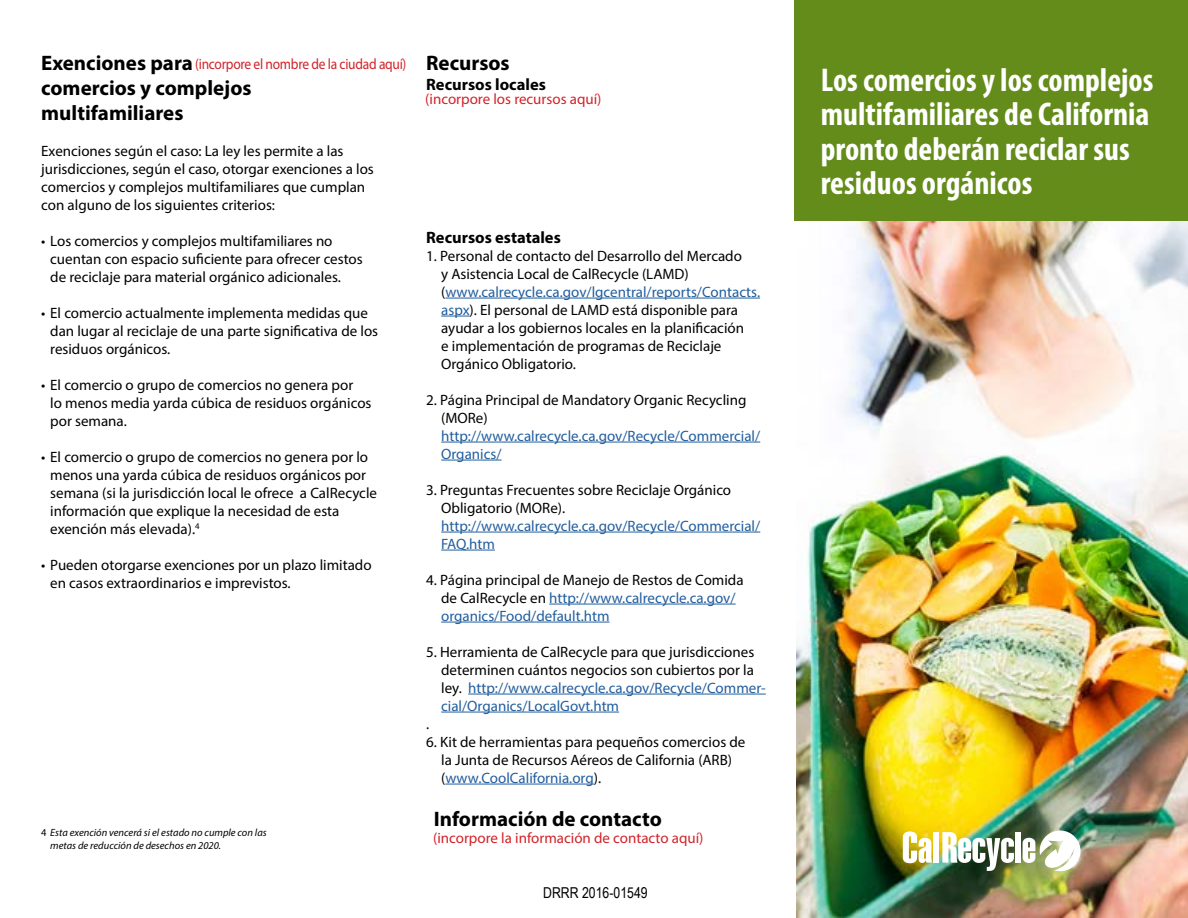
<style>
.page{position:relative;width:1188px;height:918px;background:#fff}
.page>*{position:absolute;margin:0;border:0;box-sizing:border-box;transform-origin:0 0}
.t1{font:700 condensed 33px/34.5px "Myriad Pro";color:#fff}
.t2{font:700 21px/25.2px "Myriad Pro";color:#000}
.t3{font:700 16.5px "Myriad Pro";color:#000}
.t4{font:15px/18px "Myriad Pro";color:#000}
.t5{font:15px/18px "Myriad Pro";color:#215e9e}
.t6{font:15px "Myriad Pro";color:#d2232a}
.t7{font:15px "Myriad Pro";letter-spacing:-.02em;color:#d2232a;scale:.9 1}
.t8{font:15px "Arial Narrow";color:#000}
.t9{font:italic 10.5px/12.6px "Myriad Pro";color:#000}
.s1{font-weight:700;font-size:21px;color:#000}
.s2{font-style:normal}
.s3{color:#215e9e}
.s4{color:#000}
</style>
<div class="page">
<hr style="left:445px;top:298px;width:315px;height:1px;background:#215e9e">
<svg style="left:441px;top:316px;width:29px;height:1px"></svg>
<hr style="left:441px;top:442px;width:319px;height:1px;background:#215e9e">
<hr style="left:441px;top:460px;width:61px;height:1px;background:#215e9e">
<hr style="left:441px;top:532px;width:319px;height:1px;background:#215e9e">
<hr style="left:441px;top:550px;width:54px;height:1px;background:#215e9e">
<hr style="left:549px;top:604px;width:187px;height:1px;background:#215e9e">
<hr style="left:441px;top:622px;width:169px;height:1px;background:#215e9e">
<hr style="left:468px;top:694px;width:298px;height:1px;background:#215e9e">
<hr style="left:441px;top:712px;width:178px;height:1px;background:#215e9e">
<hr style="left:445px;top:784px;width:149px;height:1px;background:#215e9e">
<img style="left:796px;top:220px;width:392px;height:698px">
<div style="left:794px;top:0;width:394px;height:220px;background:#648c1a"></div>
<svg style="left:903px;top:831px;width:29px;height:32px"></svg>
<div style="left:933px;top:832px;width:6px;height:31px;background:#fff"></div>
<img style="left:942px;top:832px;width:72px;height:39px">
<div style="left:1016px;top:832px;width:5px;height:31px;background:#fff"></div>
<svg style="left:1023px;top:828px;width:60px;height:44px"></svg>
<h3 class="t7" style="left:41px;top:55px;width:407px"><span class="s1">Exenciones para</span> (incorpore el nombre de la ciudad aquí)</h3>
<h3 class="t2" style="left:41px;top:75px;width:212px">comercios y complejos multifamiliares</h3>
<p class="t4" style="left:41px;top:142px;width:334px">Exenciones según el caso: La ley les permite a las jurisdicciones, según el caso, otorgar exenciones a los comercios y complejos multifamiliares que cumplan con alguno de los siguientes criterios:</p>
<p class="t4" style="left:50px;top:232px;width:314px;text-indent:-9px">• Los comercios y complejos multifamiliares no cuentan con espacio suficiente para ofrecer cestos de reciclaje para material orgánico adicionales.</p>
<p class="t4" style="left:50px;top:304px;width:329px;text-indent:-9px">• El comercio actualmente implementa medidas que dan lugar al reciclaje de una parte significativa de los residuos orgánicos.</p>
<p class="t4" style="left:50px;top:376px;width:323px;text-indent:-9px">• El comercio o grupo de comercios no genera por<br>lo menos media yarda cúbica de residuos orgánicos por semana.</p>
<p class="t4" style="left:50px;top:448px;width:328px;text-indent:-9px">• El comercio o grupo de comercios no genera por lo menos una yarda cúbica de residuos orgánicos por semana (si la jurisdicción local le ofrece a CalRecycle información que explique la necesidad de esta exención más elevada).<sup>4</sup></p>
<p class="t4" style="left:50px;top:556px;width:323px;text-indent:-9px">• Pueden otorgarse exenciones por un plazo limitado en casos extraordinarios e imprevistos.</p>
<p class="t9" style="left:50px;top:826px;width:218px;text-indent:-9px"><span class="s2">4</span> Esta exención vencerá si el estado no cumple con las metas de reducción de desechos en 2020.</p>
<h4 class="t2" style="left:426px;top:49px;width:85px">Recursos</h4>
<h4 class="t3" style="left:426px;top:73px;width:121px">Recursos locales</h4>
<p class="t6" style="left:425px;top:90px;width:178px">(incorpore los recursos aquí)</p>
<h4 class="t3" style="left:426px;top:226px;width:136px">Recursos estatales</h4>
<p class="t4" style="left:441px;top:246px;width:320px;text-indent:-15px">1. Personal de contacto del Desarrollo del Mercado<br>y Asistencia Local de CalRecycle (LAMD) (<span class="s3">www.calrecycle.ca.gov/lgcentral/reports/Contacts. aspx</span>). El personal de LAMD está disponible para ayudar a los gobiernos locales en la planificación<br>e implementación de programas de Reciclaje Orgánico Obligatorio.</p>
<p class="t5" style="left:441px;top:390px;width:321px;text-indent:-15px"><span class="s4">2. Página Principal de Mandatory Organic Recycling (MORe) </span>http://www.calrecycle.ca.gov/Recycle/Commercial/<br>Organics/</p>
<p class="t4" style="left:441px;top:480px;width:321px;text-indent:-15px">3. Preguntas Frecuentes sobre Reciclaje Orgánico Obligatorio (MORe). <span class="s3">http://www.calrecycle.ca.gov/Recycle/Commercial/ FAQ.htm</span></p>
<p class="t4" style="left:441px;top:570px;width:304px;text-indent:-15px">4. Página principal de Manejo de Restos de Comida de CalRecycle en <span class="s3">http://www.calrecycle.ca.gov/ organics/Food/default.htm</span></p>
<p class="t4" style="left:441px;top:642px;width:326px;text-indent:-15px">5. Herramienta de CalRecycle para que jurisdicciones determinen cuántos negocios son cubiertos por la ley. <span class="s3">http://www.calrecycle.ca.gov/Recycle/Commer&shy;cial/Organics/LocalGovt.htm</span></p>
<p class="t4" style="left:426px;top:714px;width:5px">.</p>
<p class="t4" style="left:441px;top:732px;width:306px;text-indent:-15px">6. Kit de herramientas para pequeños comercios de la Junta de Recursos Aéreos de California (ARB) (<span class="s3">www.CoolCalifornia.org</span>).</p>
<h3 class="t2" style="left:434px;top:805px;width:230px">Información de contacto</h3>
<p class="t6" style="left:433px;top:828px;width:272px">(incorpore la información de contacto aquí)</p>
<p class="t8" style="left:543px;top:882px;width:106px">DRRR 2016-01549</p>
<h1 class="t1" style="left:821px;top:62px;width:334px">Los comercios y los complejos multifamiliares de California pronto deberán reciclar sus residuos orgánicos</h1>
</div>
